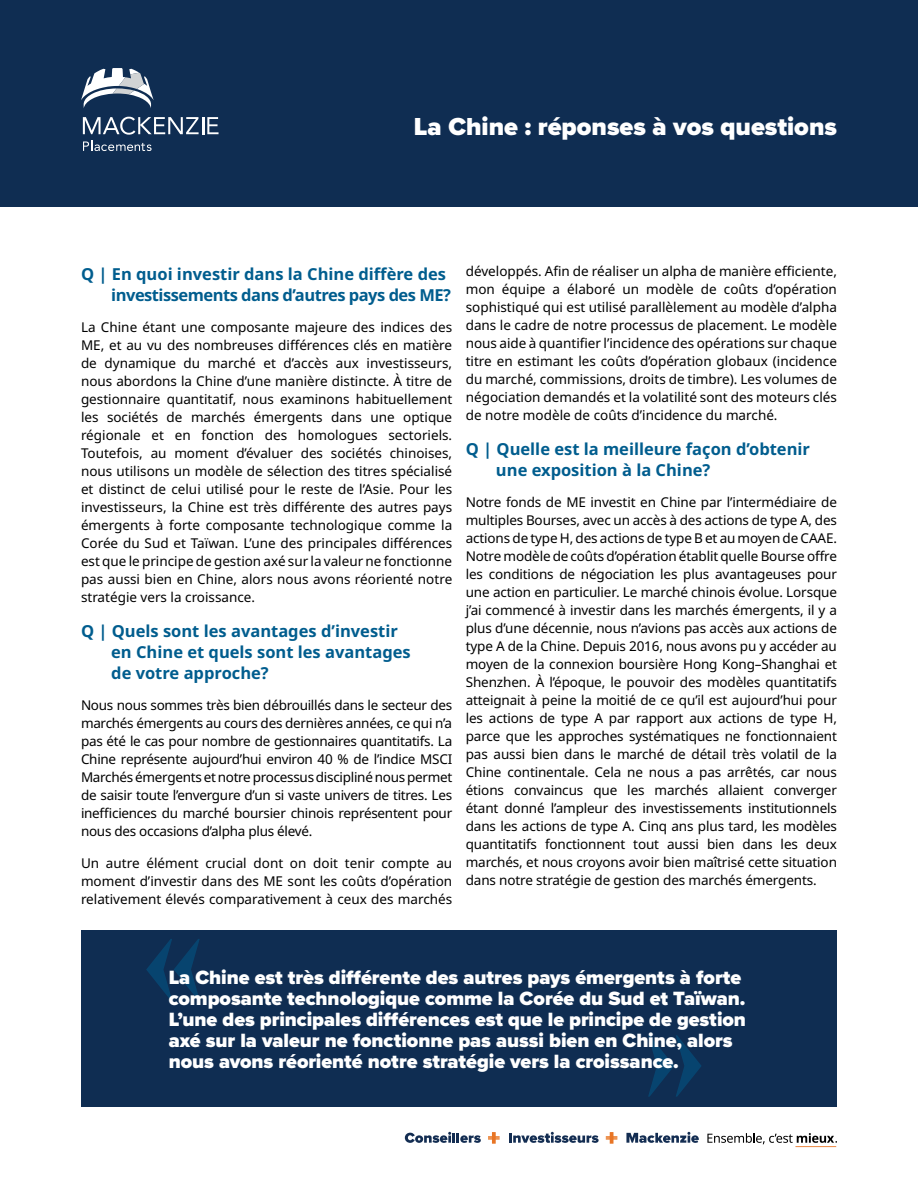
<style>
.page{position:relative;width:918px;height:1188px;background:#fff}
.page>*{position:absolute;margin:0;border:0;box-sizing:border-box;transform-origin:0 0}
.t1{font:900 25.5px "Proxima Nova";color:#fff}
.quote_-_blue{font:900 19.95px/21px "Proxima Nova";color:#fff}
.H3-blue{font:700 16.5px/21px "Noto Sans";color:#005d8e}
.H3-blue-2{font:700 16.5px/21px "Noto Sans";letter-spacing:-.03em;color:#005d8e}
.body_copy{font:13.5px/18px "Noto Sans";color:#000;text-align:justify}
</style>
<div class="page">
<div style="left:0;top:0;width:918px;height:207px;background:#0f2d52"></div>
<div style="left:81px;top:931px;width:756px;height:176px;background:#0f2d52"></div>
<svg style="left:146px;top:939px;width:54px;height:61px"></svg>
<svg style="left:648px;top:1035px;width:53px;height:62px"></svg>
<svg style="left:707px;top:1133px;width:130px;height:14px"></svg>
<svg style="left:626px;top:1132px;width:73px;height:11px"></svg>
<svg style="left:488px;top:1132px;width:12px;height:12px"></svg>
<svg style="left:606px;top:1132px;width:11px;height:12px"></svg>
<svg style="left:405px;top:1132px;width:76px;height:11px"></svg>
<svg style="left:509px;top:1132px;width:90px;height:11px"></svg>
<svg style="left:83px;top:117px;width:136px;height:18px"></svg>
<svg style="left:81px;top:68px;width:73px;height:40px"></svg>
<svg style="left:83px;top:141px;width:69px;height:10px"></svg>
<h1 class="t1" style="left:414px;top:107px;width:425px">La Chine : réponses à vos questions</h1>
<h3 class="H3-blue-2" style="left:111px;top:263px;width:341px;text-indent:-30px">Q | En quoi investir dans la Chine diffère des investissements dans d’autres pays des ME?</h3>
<p class="body_copy" style="left:81px;top:318px;width:373px">La Chine étant une composante majeure des indices des ME, et au vu des nombreuses différences clés en matière de dynamique du marché et d’accès aux investisseurs, nous abordons la Chine d’une manière distincte. À titre de gestionnaire quantitatif, nous examinons habituellement les sociétés de marchés émergents dans une optique régionale et en fonction des homologues sectoriels.<br>Toutefois, au moment d’évaluer des sociétés chinoises, nous utilisons un modèle de sélection des titres spécialisé et distinct de celui utilisé pour le reste de l’Asie. Pour les investisseurs, la Chine est très différente des autres pays émergents à forte composante technologique comme la Corée du Sud et Taïwan. L’une des principales différences est que le principe de gestion axé sur la valeur ne fonctionne pas aussi bien en Chine, alors nous avons réorienté notre stratégie vers la croissance.</p>
<h3 class="H3-blue" style="left:111px;top:620px;width:301px;text-indent:-30px">Q | Quels sont les avantages d’investir en Chine et quels sont les avantages de votre approche?</h3>
<p class="body_copy" style="left:81px;top:696px;width:373px">Nous nous sommes très bien débrouillés dans le secteur des marchés émergents au cours des dernières années, ce qui n’a pas été le cas pour nombre de gestionnaires quantitatifs. La Chine représente aujourd’hui environ 40 % de l’indice MSCI Marchés émergents et notre processus discipliné nous permet de saisir toute l’envergure d’un si vaste univers de titres. Les inefficiences du marché boursier chinois représentent pour nous des occasions d’alpha plus élevé.</p>
<p class="body_copy" style="left:81px;top:854px;width:373px">Un autre élément crucial dont on doit tenir compte au moment d’investir dans des ME sont les coûts d’opération relativement élevés comparativement à ceux des marchés</p>
<p class="body_copy" style="left:466px;top:263px;width:373px">développés. Afin de réaliser un alpha de manière efficiente, mon équipe a élaboré un modèle de coûts d’opération sophistiqué qui est utilisé parallèlement au modèle d’alpha dans le cadre de notre processus de placement. Le modèle nous aide à quantifier l’incidence des opérations sur chaque titre en estimant les coûts d’opération globaux (incidence du marché, commissions, droits de timbre). Les volumes de négociation demandés et la volatilité sont des moteurs clés de notre modèle de coûts d’incidence du marché.</p>
<h3 class="H3-blue" style="left:496px;top:439px;width:316px;text-indent:-30px">Q | Quelle est la meilleure façon d’obtenir une exposition à la Chine?</h3>
<p class="body_copy" style="left:466px;top:494px;width:373px">Notre fonds de ME investit en Chine par l’intermédiaire de multiples Bourses, avec un accès à des actions de type A, des actions de type H, des actions de type B et au moyen de CAAE.<br>Notre modèle de coûts d’opération établit quelle Bourse offre les conditions de négociation les plus avantageuses pour une action en particulier. Le marché chinois évolue. Lorsque j’ai commencé à investir dans les marchés émergents, il y a plus d’une décennie, nous n’avions pas accès aux actions de type A de la Chine. Depuis 2016, nous avons pu y accéder au moyen de la connexion boursière Hong Kong–Shanghai et Shenzhen. À l’époque, le pouvoir des modèles quantitatifs atteignait à peine la moitié de ce qu’il est aujourd’hui pour les actions de type A par rapport aux actions de type H, parce que les approches systématiques ne fonctionnaient pas aussi bien dans le marché de détail très volatil de la Chine continentale. Cela ne nous a pas arrêtés, car nous étions convaincus que les marchés allaient converger étant donné l’ampleur des investissements institutionnels dans les actions de type A. Cinq ans plus tard, les modèles quantitatifs fonctionnent tout aussi bien dans les deux marchés, et nous croyons avoir bien maîtrisé cette situation dans notre stratégie de gestion des marchés émergents.</p>
<p class="quote_-_blue" style="left:169px;top:967px;width:579px">La Chine est très différente des autres pays émergents à forte composante technologique comme la Corée du Sud et Taïwan.<br>L’une des principales différences est que le principe de gestion axé sur la valeur ne fonctionne pas aussi bien en Chine, alors nous avons réorienté notre stratégie vers la croissance.</p>
</div>
